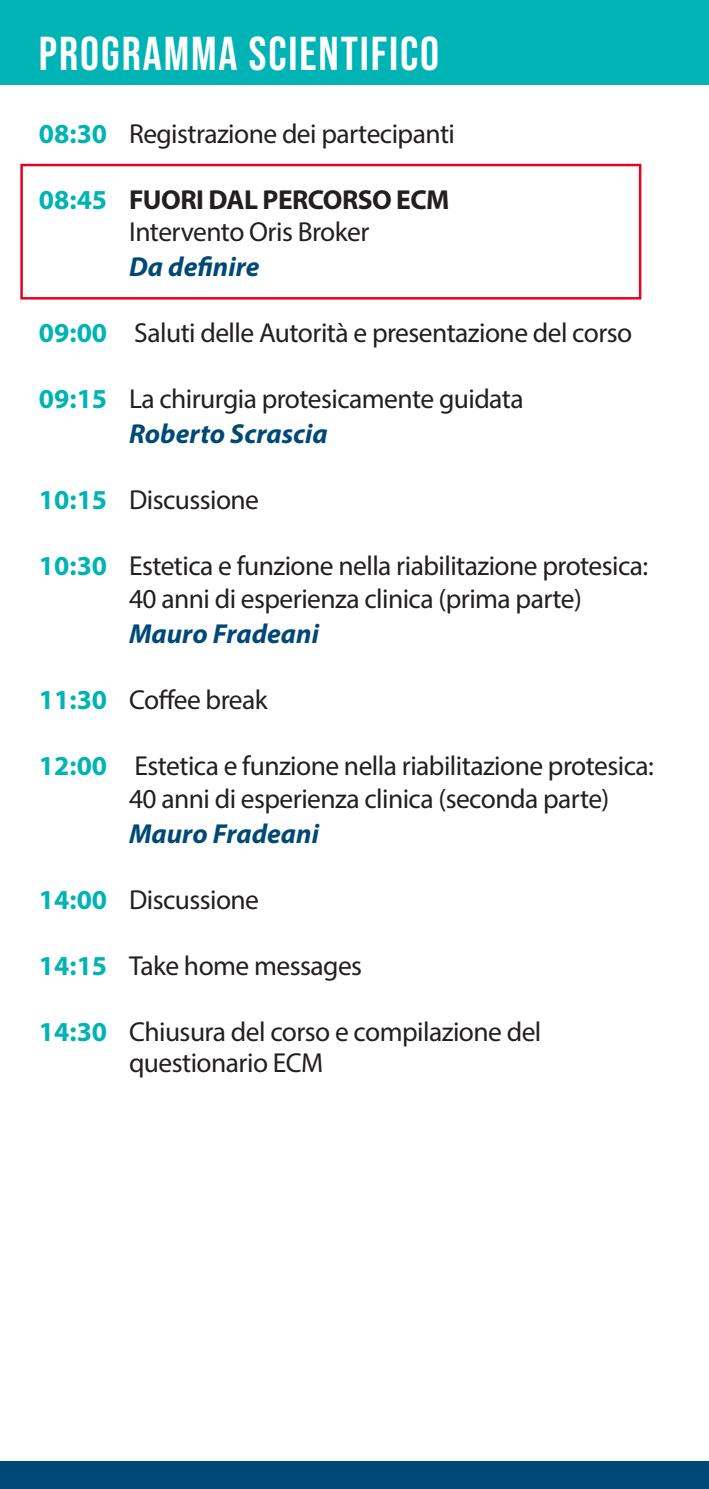
<style>
.page{position:relative;width:709px;height:1489px;background:#fff}
.page>*{position:absolute;margin:0;border:0;box-sizing:border-box;transform-origin:0 0}
.t1{font:700 47.5px "Bebas Neue Pro";letter-spacing:.04em;color:#fff}
.t2{font:27.5px/33px "Myriad Pro";letter-spacing:-.02em;color:#231f20}
.t3{font:italic 700 27.5px "Myriad Pro";color:#004976}
.t4{font:700 27.5px "Myriad Pro";letter-spacing:-.02em;color:#231f20}
.s1{font-weight:700;color:#00b3b4}
.s2{color:#00b3b4}
</style>
<div class="page">
<div style="left:0;top:0;width:709px;height:85px;background:#00b3b4"></div>
<div style="left:0;top:1460px;width:709px;height:28px;background:#004976"></div>
<div style="left:20px;top:164px;width:621px;height:135px;border:2px solid #e30421"></div>
<p class="t1" style="left:39px;top:27px;width:402px">PROGRAMMA SCIENTIFICO</p>
<p class="t2" style="left:39px;top:117px;width:417px"><span class="s1">08:30</span> Registrazione dei partecipanti</p>
<p class="t4" style="left:39px;top:182px;width:412px"><span class="s2">08:45</span> FUORI DAL PERCORSO ECM</p>
<p class="t2" style="left:129px;top:214px;width:242px">Intervento Oris Broker</p>
<p class="t3" style="left:129px;top:248px;width:132px">Da definire</p>
<p class="t2" style="left:39px;top:315px;width:595px"><span class="s1">09:00</span> Saluti delle Autorità e presentazione del corso</p>
<p class="t2" style="left:39px;top:381px;width:486px"><span class="s1">09:15</span> La chirurgia protesicamente guidata</p>
<p class="t3" style="left:129px;top:415px;width:200px">Roberto Scrascia</p>
<p class="t2" style="left:39px;top:482px;width:221px"><span class="s1">10:15</span> Discussione</p>
<p class="t2" style="left:129px;top:548px;width:520px;text-indent:-90px"><span class="s1">10:30</span> Estetica e funzione nella riabilitazione protesica:<br>40 anni di esperienza clinica (prima parte)</p>
<p class="t3" style="left:129px;top:615px;width:191px">Mauro Fradeani</p>
<p class="t2" style="left:39px;top:682px;width:230px"><span class="s1">11:30</span> Coffee break</p>
<p class="t2" style="left:129px;top:748px;width:526px;text-indent:-90px"><span class="s1">12:00</span> Estetica e funzione nella riabilitazione protesica:<br>40 anni di esperienza clinica (seconda parte)</p>
<p class="t3" style="left:129px;top:815px;width:191px">Mauro Fradeani</p>
<p class="t2" style="left:39px;top:882px;width:221px"><span class="s1">14:00</span> Discussione</p>
<p class="t2" style="left:39px;top:948px;width:325px"><span class="s1">14:15</span> Take home messages</p>
<p class="t2" style="left:129px;top:1015px;width:414px;line-height:31.2px;text-indent:-90px"><span class="s1">14:30</span> Chiusura del corso e compilazione del questionario ECM</p>
</div>
